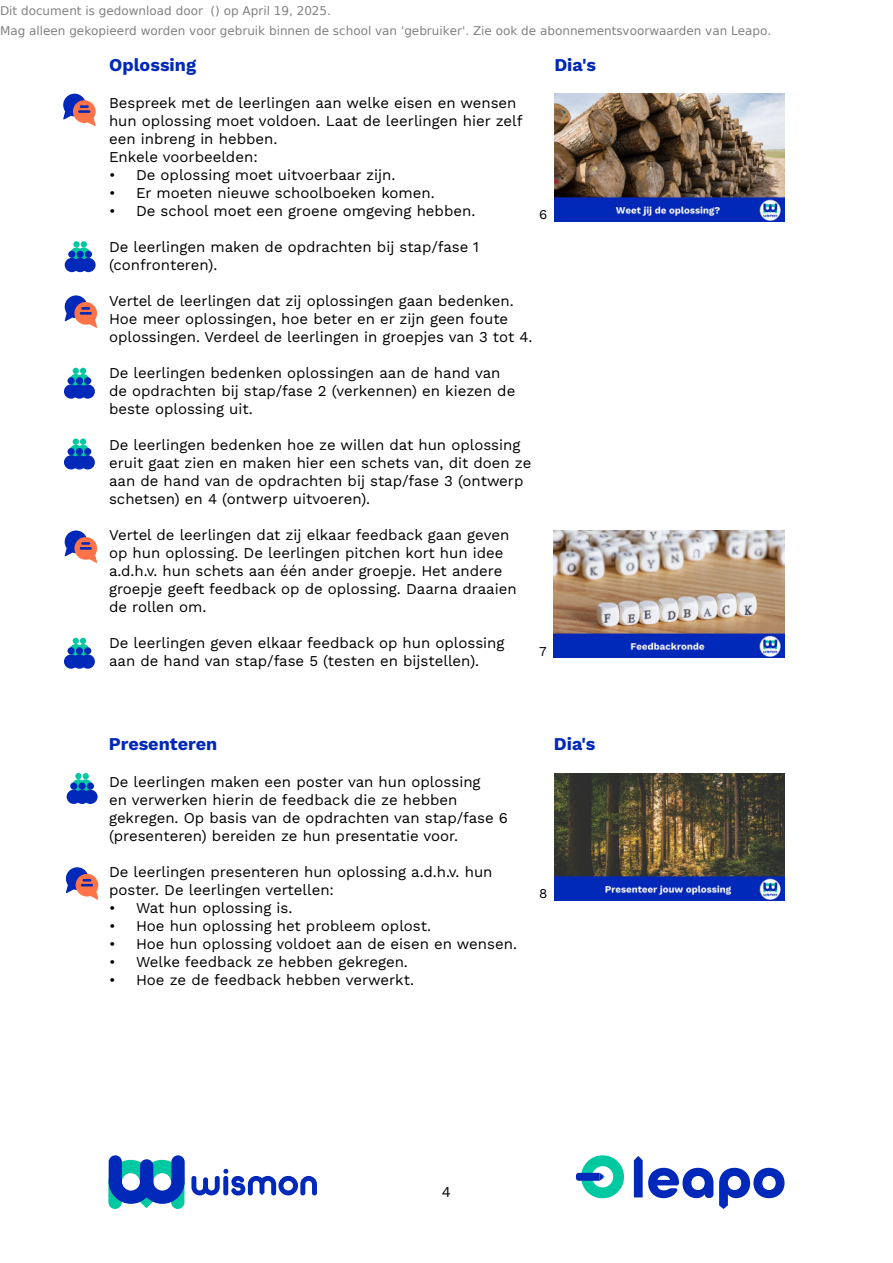
<style>
.page{position:relative;width:893px;height:1263px;background:#fff}
.page>*{position:absolute;margin:0;border:0;box-sizing:border-box;transform-origin:0 0}
.t1{font:700 18px "Work Sans";color:#0028b9}
.t2{font:15px/18px "Work Sans";color:#000}
.t3{font:13.5px "Work Sans";color:#000}
.t4{font:12px/20.4px "DejaVu Sans";color:rgb(0 0 0/.5)}
</style>
<div class="page">
<svg style="left:108px;top:1155px;width:77px;height:54px"></svg>
<svg style="left:191px;top:1169px;width:126px;height:26px"></svg>
<svg style="left:576px;top:1155px;width:48px;height:43px"></svg>
<svg style="left:634px;top:1156px;width:79px;height:42px"></svg>
<svg style="left:719px;top:1168px;width:65px;height:41px"></svg>
<img style="left:554px;top:94px;width:230px;height:127px">
<svg style="left:65px;top:295px;width:32px;height:33px"></svg>
<svg style="left:70px;top:374px;width:12px;height:12px"></svg>
<svg style="left:77px;top:374px;width:12px;height:12px"></svg>
<svg style="left:73px;top:368px;width:13px;height:6px"></svg>
<div style="left:72px;top:384px;width:15px;height:15px;background:#0028b9;border-radius:50%"></div>
<div style="left:76px;top:377px;width:7px;height:7px;background:#0028b9;border-radius:50%"></div>
<div style="left:81px;top:384px;width:14px;height:15px;background:#0028b9;border-radius:50%"></div>
<div style="left:84px;top:377px;width:7px;height:7px;background:#0028b9;border-radius:50%"></div>
<div style="left:64px;top:384px;width:14px;height:15px;background:#0028b9;border-radius:50%"></div>
<div style="left:68px;top:377px;width:7px;height:7px;background:#0028b9;border-radius:50%"></div>
<svg style="left:63px;top:94px;width:33px;height:32px"></svg>
<svg style="left:70px;top:247px;width:13px;height:13px"></svg>
<div style="left:73px;top:241px;width:7px;height:6px;background:#00c8a0;border-radius:50%"></div>
<svg style="left:78px;top:247px;width:12px;height:13px"></svg>
<svg style="left:81px;top:241px;width:6px;height:6px"></svg>
<div style="left:73px;top:258px;width:14px;height:14px;background:#0028b9;border-radius:50%"></div>
<div style="left:77px;top:251px;width:7px;height:7px;background:#0028b9;border-radius:50%"></div>
<div style="left:81px;top:258px;width:15px;height:14px;background:#0028b9;border-radius:50%"></div>
<div style="left:85px;top:251px;width:7px;height:7px;background:#0028b9;border-radius:50%"></div>
<div style="left:65px;top:258px;width:14px;height:14px;background:#0028b9;border-radius:50%"></div>
<div style="left:68px;top:251px;width:7px;height:7px;background:#0028b9;border-radius:50%"></div>
<img style="left:554px;top:773px;width:230px;height:127px">
<svg style="left:72px;top:779px;width:13px;height:13px"></svg>
<div style="left:75px;top:773px;width:7px;height:6px;background:#00c8a0;border-radius:50%"></div>
<svg style="left:79px;top:779px;width:13px;height:13px"></svg>
<svg style="left:83px;top:773px;width:6px;height:6px"></svg>
<div style="left:75px;top:790px;width:14px;height:14px;background:#0028b9;border-radius:50%"></div>
<div style="left:79px;top:782px;width:7px;height:8px;background:#0028b9;border-radius:50%"></div>
<div style="left:83px;top:790px;width:15px;height:14px;background:#0028b9;border-radius:50%"></div>
<div style="left:87px;top:782px;width:7px;height:8px;background:#0028b9;border-radius:50%"></div>
<div style="left:67px;top:790px;width:14px;height:14px;background:#0028b9;border-radius:50%"></div>
<div style="left:70px;top:782px;width:7px;height:8px;background:#0028b9;border-radius:50%"></div>
<svg style="left:66px;top:867px;width:32px;height:33px"></svg>
<img style="left:554px;top:530px;width:230px;height:128px">
<svg style="left:70px;top:445px;width:12px;height:12px"></svg>
<div style="left:73px;top:438px;width:6px;height:7px;background:#00c8a0;border-radius:50%"></div>
<svg style="left:77px;top:445px;width:12px;height:12px"></svg>
<div style="left:80px;top:438px;width:6px;height:7px;background:#00c8a0;border-radius:50%"></div>
<div style="left:72px;top:455px;width:15px;height:14px;background:#0028b9;border-radius:50%"></div>
<div style="left:76px;top:448px;width:7px;height:7px;background:#0028b9;border-radius:50%"></div>
<div style="left:81px;top:455px;width:14px;height:14px;background:#0028b9;border-radius:50%"></div>
<div style="left:84px;top:448px;width:7px;height:7px;background:#0028b9;border-radius:50%"></div>
<div style="left:64px;top:455px;width:14px;height:14px;background:#0028b9;border-radius:50%"></div>
<div style="left:68px;top:448px;width:7px;height:7px;background:#0028b9;border-radius:50%"></div>
<svg style="left:65px;top:530px;width:32px;height:33px"></svg>
<svg style="left:70px;top:644px;width:12px;height:12px"></svg>
<svg style="left:77px;top:644px;width:12px;height:12px"></svg>
<svg style="left:73px;top:638px;width:13px;height:6px"></svg>
<div style="left:72px;top:654px;width:15px;height:15px;background:#0028b9;border-radius:50%"></div>
<div style="left:76px;top:647px;width:7px;height:7px;background:#0028b9;border-radius:50%"></div>
<div style="left:81px;top:654px;width:14px;height:15px;background:#0028b9;border-radius:50%"></div>
<div style="left:84px;top:647px;width:7px;height:7px;background:#0028b9;border-radius:50%"></div>
<div style="left:64px;top:654px;width:14px;height:15px;background:#0028b9;border-radius:50%"></div>
<div style="left:68px;top:647px;width:7px;height:7px;background:#0028b9;border-radius:50%"></div>
<p class="t4" style="left:0;top:0;width:773px">Dit document is gedownload door () op April 19, 2025.<br>Mag alleen gekopieerd worden voor gebruik binnen de school van 'gebruiker'. Zie ook de abonnementsvoorwaarden van Leapo.</p>
<p class="t1" style="left:109px;top:58px;width:88px">Oplossing</p>
<p class="t1" style="left:554px;top:58px;width:43px">Dia's</p>
<p class="t2" style="left:109px;top:95px;width:415px">Bespreek met de leerlingen aan welke eisen en wensen hun oplossing moet voldoen. Laat de leerlingen hier zelf een inbreng in hebben.<br>Enkele voorbeelden:</p>
<p class="t2" style="left:109px;top:167px;width:288px">• De oplossing moet uitvoerbaar zijn.</p>
<p class="t2" style="left:109px;top:185px;width:327px">• Er moeten nieuwe schoolboeken komen.</p>
<p class="t2" style="left:109px;top:203px;width:368px">• De school moet een groene omgeving hebben.</p>
<p class="t2" style="left:109px;top:239px;width:372px">De leerlingen maken de opdrachten bij stap/fase 1 (confronteren).</p>
<p class="t2" style="left:109px;top:293px;width:425px">Vertel de leerlingen dat zij oplossingen gaan bedenken.<br>Hoe meer oplossingen, hoe beter en er zijn geen foute oplossingen. Verdeel de leerlingen in groepjes van 3 tot 4.</p>
<p class="t2" style="left:109px;top:365px;width:408px">De leerlingen bedenken oplossingen aan de hand van de opdrachten bij stap/fase 2 (verkennen) en kiezen de beste oplossing uit.</p>
<p class="t2" style="left:109px;top:437px;width:424px">De leerlingen bedenken hoe ze willen dat hun oplossing eruit gaat zien en maken hier een schets van, dit doen ze aan de hand van de opdrachten bij stap/fase 3 (ontwerp schetsen) en 4 (ontwerp uitvoeren).</p>
<p class="t2" style="left:109px;top:527px;width:409px">Vertel de leerlingen dat zij elkaar feedback gaan geven op hun oplossing. De leerlingen pitchen kort hun idee a.d.h.v. hun schets aan één ander groepje. Het andere groepje geeft feedback op de oplossing. Daarna draaien de rollen om.</p>
<p class="t2" style="left:109px;top:635px;width:397px">De leerlingen geven elkaar feedback op hun oplossing aan de hand van stap/fase 5 (testen en bijstellen).</p>
<p class="t3" style="left:539px;top:209px;width:10px">6</p>
<p class="t3" style="left:539px;top:646px;width:9px">7</p>
<p class="t1" style="left:109px;top:737px;width:110px">Presenteren</p>
<p class="t1" style="left:554px;top:737px;width:43px">Dia's</p>
<p class="t2" style="left:109px;top:774px;width:400px">De leerlingen maken een poster van hun oplossing<br>en verwerken hierin de feedback die ze hebben gekregen. Op basis van de opdrachten van stap/fase 6 (presenteren) bereiden ze hun presentatie voor.</p>
<p class="t2" style="left:109px;top:864px;width:385px">De leerlingen presenteren hun oplossing a.d.h.v. hun poster. De leerlingen vertellen:</p>
<p class="t2" style="left:109px;top:900px;width:185px">• Wat hun oplossing is.</p>
<p class="t2" style="left:109px;top:918px;width:324px">• Hoe hun oplossing het probleem oplost.</p>
<p class="t2" style="left:109px;top:936px;width:409px">• Hoe hun oplossing voldoet aan de eisen en wensen.</p>
<p class="t2" style="left:109px;top:954px;width:300px">• Welke feedback ze hebben gekregen.</p>
<p class="t2" style="left:109px;top:972px;width:307px">• Hoe ze de feedback hebben verwerkt.</p>
<p class="t3" style="left:539px;top:888px;width:10px">8</p>
<p class="t2" style="left:442px;top:1183px;width:11px">4</p>
</div>
